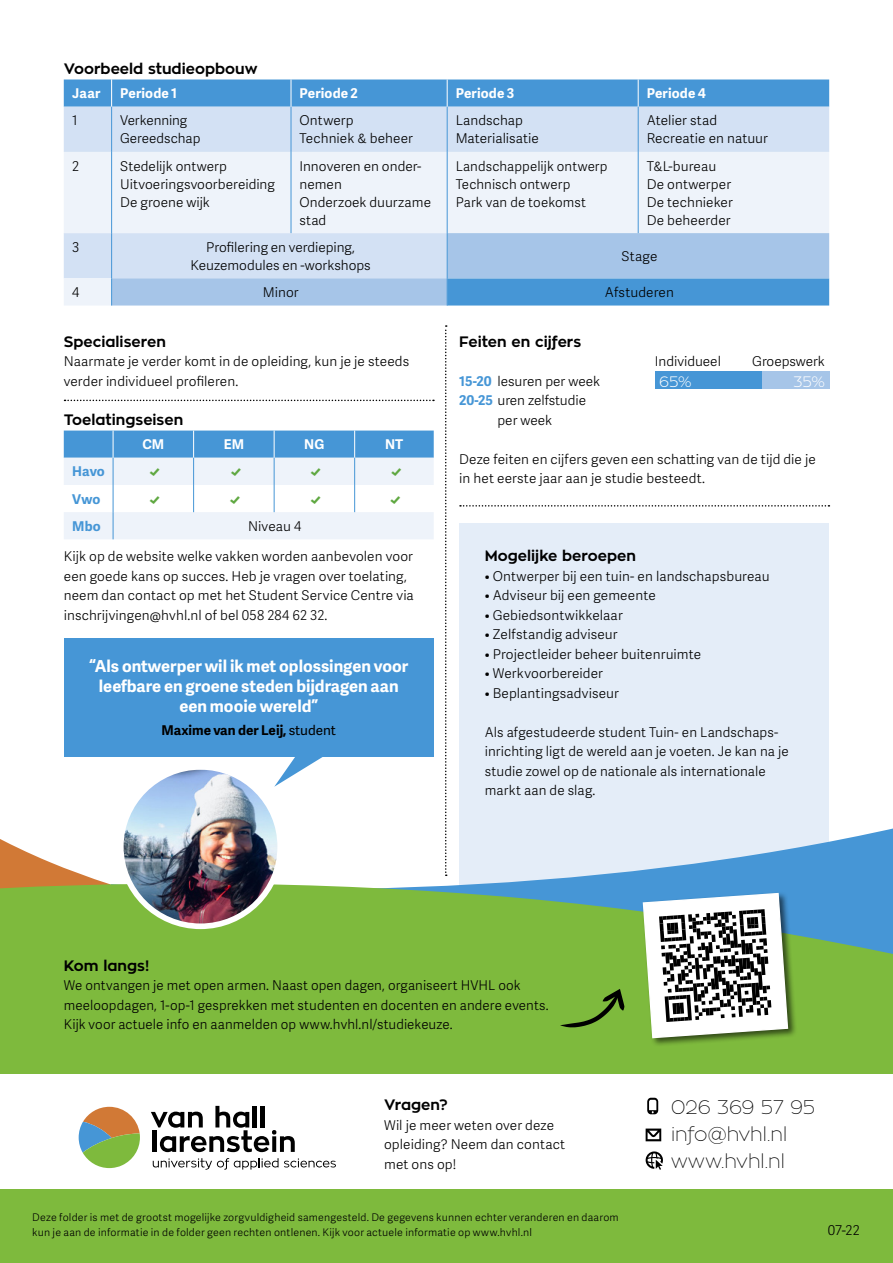
<style>
.page{position:relative;width:893px;height:1263px;background:#fff}
.page>*{position:absolute;margin:0;border:0;box-sizing:border-box;transform-origin:0 0}
.t1{font:100 19.5px/27px "Zona Pro";color:#000}
.t2{font:700 16.5px/19.8px "Adelle Sans";color:#fff;text-align:center}
.t3{font:700 15px "Zona Pro";color:#000}
.t4{font:300 15px "Zona Pro";color:#fff}
.t5{font:300 14.85px "Adelle Sans";color:#5fa841}
.t6{font:300 13.5px/18px "Adelle Sans";letter-spacing:.01em;color:#000}
.t7{font:700 13.5px "Adelle Sans";letter-spacing:.01em;color:#fff}
.t8{font:700 13.5px "Adelle Sans";color:#000}
.t9{font:700 13.5px "Adelle Sans";letter-spacing:.01em;color:#4696d6}
.t10{font:300 10.5px/15px "Adelle Sans";letter-spacing:.02em;color:#000}
.s1{font-weight:400}
.s2{font-weight:700;color:#4696d6}
</style>
<div class="page">
<div style="left:459px;top:523px;width:370px;height:462px;background:#e4edf8"></div>
<svg style="left:447px;top:828px;width:446px;height:53px"></svg>
<svg style="left:0;top:839px;width:100px;height:42px"></svg>
<div style="left:0;top:881px;width:893px;height:382px;background:#7eba3d"></div>
<div style="left:64px;top:107px;width:765px;height:45px;background:#d3e1f4"></div>
<div style="left:64px;top:152px;width:765px;height:153px;background:#eef3fa"></div>
<svg style="left:112px;top:233px;width:717px;height:73px;background:#a0c4e8"></svg>
<div style="left:64px;top:80px;width:765px;height:27px;background:#4696d6"></div>
<hr style="left:111px;top:107px;width:1px;height:45px;background:#4696d6">
<hr style="left:291px;top:107px;width:1px;height:45px;background:#4696d6">
<hr style="left:447px;top:107px;width:1px;height:45px;background:#4696d6">
<hr style="left:638px;top:107px;width:1px;height:45px;background:#4696d6">
<hr style="left:111px;top:152px;width:1px;height:81px;background:#4696d6">
<hr style="left:291px;top:152px;width:1px;height:81px;background:#4696d6">
<hr style="left:447px;top:152px;width:1px;height:81px;background:#4696d6">
<hr style="left:638px;top:152px;width:1px;height:81px;background:#4696d6">
<hr style="left:111px;top:233px;width:1px;height:45px;background:#4696d6">
<hr style="left:447px;top:233px;width:1px;height:45px;background:#4696d6">
<svg style="left:111px;top:278px;width:1px;height:28px"></svg>
<svg style="left:447px;top:278px;width:1px;height:28px"></svg>
<svg style="left:64px;top:430px;width:370px;height:109px"></svg>
<img style="left:121px;top:771px;width:159px;height:155px">
<div style="left:118px;top:764px;width:165px;height:165px;border:6px solid #fff;border-radius:50%"></div>
<div style="left:0;top:1074px;width:893px;height:115px;background:#fff"></div>
<svg style="left:151px;top:1106px;width:144px;height:46px"></svg>
<svg style="left:153px;top:1158px;width:183px;height:11px"></svg>
<svg style="left:79px;top:1107px;width:61px;height:61px"></svg>
<svg style="left:647px;top:1098px;width:11px;height:16px"></svg>
<svg style="left:646px;top:1128px;width:15px;height:13px"></svg>
<svg style="left:646px;top:1151px;width:17px;height:19px"></svg>
<div style="left:64px;top:638px;width:370px;height:118px;background:#4696d6"></div>
<svg style="left:274px;top:756px;width:78px;height:31px"></svg>
<svg style="left:65px;top:400px;width:369px;height:1px"></svg>
<svg style="left:460px;top:505px;width:369px;height:2px"></svg>
<div style="left:655px;top:372px;width:174px;height:17px;background:#a6c5e8"></div>
<div style="left:655px;top:372px;width:106px;height:17px;background:#4696d6"></div>
<svg style="left:445px;top:325px;width:2px;height:551px"></svg>
<div style="left:641px;top:891px;width:156px;height:156px;background:#000;opacity:.6"></div>
<svg style="left:642px;top:892px;width:147px;height:147px"></svg>
<svg style="left:560px;top:989px;width:65px;height:38px;background:#689a32"></svg>
<p class="t3" style="left:64px;top:58px;width:195px">Voorbeeld studieopbouw</p>
<p class="t7" style="left:72px;top:83px;width:30px">Jaar</p>
<p class="t7" style="left:120px;top:83px;width:59px">Periode 1</p>
<p class="t7" style="left:299px;top:83px;width:60px">Periode 2</p>
<p class="t7" style="left:456px;top:83px;width:60px">Periode 3</p>
<p class="t7" style="left:647px;top:83px;width:61px">Periode 4</p>
<p class="t6" style="left:72px;top:111px;width:7px">1</p>
<p class="t6" style="left:120px;top:111px;width:82px">Verkenning<br>Gereedschap</p>
<p class="t6" style="left:299px;top:111px;width:115px">Ontwerp<br>Techniek &amp; beheer</p>
<p class="t6" style="left:456px;top:111px;width:85px">Landschap<br>Materialisatie</p>
<p class="t6" style="left:647px;top:111px;width:123px">Atelier stad<br>Recreatie en natuur</p>
<p class="t6" style="left:72px;top:156px;width:8px">2</p>
<p class="t6" style="left:120px;top:156px;width:156px">Stedelijk ontwerp<br>Uitvoeringsvoorbereiding<br>De groene wijk</p>
<p class="t6" style="left:299px;top:156px;width:133px">Innoveren en onder&shy;nemen<br>Onderzoek duurzame stad</p>
<p class="t6" style="left:456px;top:156px;width:153px">Landschappelijk ontwerp<br>Technisch ontwerp<br>Park van de toekomst</p>
<p class="t6" style="left:647px;top:156px;width:88px">T&amp;L-bureau<br>De ontwerper<br>De technieker<br>De beheerder</p>
<p class="t6" style="left:72px;top:238px;width:9px">3</p>
<p class="t6" style="left:191px;top:238px;width:182px;text-align:center">Profilering en verdieping,<br>Keuzemodules en -workshops</p>
<p class="t6" style="left:621px;top:247px;width:37px">Stage</p>
<p class="t6" style="left:72px;top:283px;width:9px">4</p>
<p class="t6" style="left:263px;top:283px;width:37px">Minor</p>
<p class="t6" style="left:605px;top:283px;width:71px">Afstuderen</p>
<p class="t3" style="left:64px;top:331px;width:104px">Specialiseren</p>
<p class="t6" style="left:64px;top:351px;width:347px;line-height:19.5px">Naarmate je verder komt in de opleiding, kun je je steeds verder individueel profileren.</p>
<p class="t3" style="left:64px;top:409px;width:121px">Toelatingseisen</p>
<p class="t7" style="left:142px;top:434px;width:23px">CM</p>
<p class="t7" style="left:224px;top:434px;width:22px">EM</p>
<p class="t7" style="left:304px;top:434px;width:22px">NG</p>
<p class="t7" style="left:385px;top:434px;width:20px">NT</p>
<p class="t9" style="left:72px;top:462px;width:34px">Havo</p>
<p class="t5" style="left:149px;top:461px;width:13px">e</p>
<p class="t5" style="left:230px;top:461px;width:13px">e</p>
<p class="t5" style="left:310px;top:461px;width:13px">e</p>
<p class="t5" style="left:391px;top:461px;width:13px">e</p>
<p class="t9" style="left:72px;top:489px;width:30px">Vwo</p>
<p class="t5" style="left:149px;top:488px;width:13px">e</p>
<p class="t5" style="left:230px;top:488px;width:13px">e</p>
<p class="t5" style="left:310px;top:488px;width:13px">e</p>
<p class="t5" style="left:390px;top:488px;width:13px">e</p>
<p class="t9" style="left:72px;top:516px;width:30px">Mbo</p>
<p class="t6" style="left:248px;top:517px;width:55px">Niveau 4</p>
<p class="t6" style="left:64px;top:546px;width:352px;line-height:19.5px">Kijk op de website welke vakken worden aanbevolen voor een goede kans op succes. Heb je vragen over toelating, neem dan contact op met het Student Service Centre via inschrijvingen@hvhl.nl of bel 058 284 62 32.</p>
<p class="t2" style="left:89px;top:655px;width:321px">“Als ontwerper wil ik met oplossingen voor leefbare en groene steden bijdragen aan een mooie wereld”</p>
<p class="t8" style="left:162px;top:720px;width:176px">Maxime van der Leij, <span class="s1">student</span></p>
<p class="t3" style="left:459px;top:331px;width:124px">Feiten en cijfers</p>
<p class="t6" style="left:459px;top:371px;width:142px"><span class="s2">15-20</span> lesuren per week</p>
<p class="t6" style="left:459px;top:391px;width:128px"><span class="s2">20-25</span> uren zelfstudie</p>
<p class="t6" style="left:497px;top:410px;width:56px">per week</p>
<p class="t6" style="left:655px;top:352px;width:68px">Individueel</p>
<p class="t6" style="left:752px;top:352px;width:74px">Groepswerk</p>
<p class="t4" style="left:659px;top:372px;width:34px">65%</p>
<p class="t4" style="left:793px;top:372px;width:33px">35%</p>
<p class="t6" style="left:459px;top:449px;width:358px;line-height:19.5px">Deze feiten en cijfers geven een schatting van de tijd die je in het eerste jaar aan je studie besteedt.</p>
<p class="t3" style="left:485px;top:546px;width:153px">Mogelijke beroepen</p>
<p class="t6" style="left:485px;top:566px;width:286px">• Ontwerper bij een tuin- en landschapsbureau</p>
<p class="t6" style="left:485px;top:586px;width:172px">• Adviseur bij een gemeente</p>
<p class="t6" style="left:485px;top:605px;width:139px">• Gebiedsontwikkelaar</p>
<p class="t6" style="left:485px;top:625px;width:134px">• Zelfstandig adviseur</p>
<p class="t6" style="left:485px;top:644px;width:218px">• Projectleider beheer buitenruimte</p>
<p class="t6" style="left:485px;top:664px;width:120px">• Werkvoorbereider</p>
<p class="t6" style="left:485px;top:683px;width:136px">• Beplantingsadviseur</p>
<p class="t6" style="left:485px;top:722px;width:305px;line-height:19.5px">Als afgestudeerde student Tuin- en Landschaps&shy;inrichting ligt de wereld aan je voeten. Je kan na je studie zowel op de nationale als internationale markt aan de slag.</p>
<p class="t3" style="left:64px;top:955px;width:87px">Kom langs!</p>
<p class="t6" style="left:64px;top:975px;width:486px;line-height:19.5px">We ontvangen je met open armen. Naast open dagen, organiseert HVHL ook meeloopdagen, 1-op-1 gesprekken met studenten en docenten en andere events.<br>Kijk voor actuele info en aanmelden op www.hvhl.nl/studiekeuze.</p>
<p class="t3" style="left:384px;top:1095px;width:65px">Vragen?</p>
<p class="t6" style="left:384px;top:1114px;width:183px;line-height:19.5px">Wil je meer weten over deze opleiding? Neem dan contact met ons op!</p>
<p class="t10" style="left:32px;top:1209px;width:588px">Deze folder is met de grootst mogelijke zorgvuldigheid samengesteld. De gegevens kunnen echter veranderen en daarom kun je aan de informatie in de folder geen rechten ontlenen. Kijk voor actuele informatie op www.hvhl.nl</p>
<h1 class="t1" style="left:671px;top:1094px;width:145px">026 369 57 95 info@hvhl.nl www.hvhl.nl</h1>
<p class="t6" style="left:828px;top:1220px;width:33px">07-22</p>
</div>
